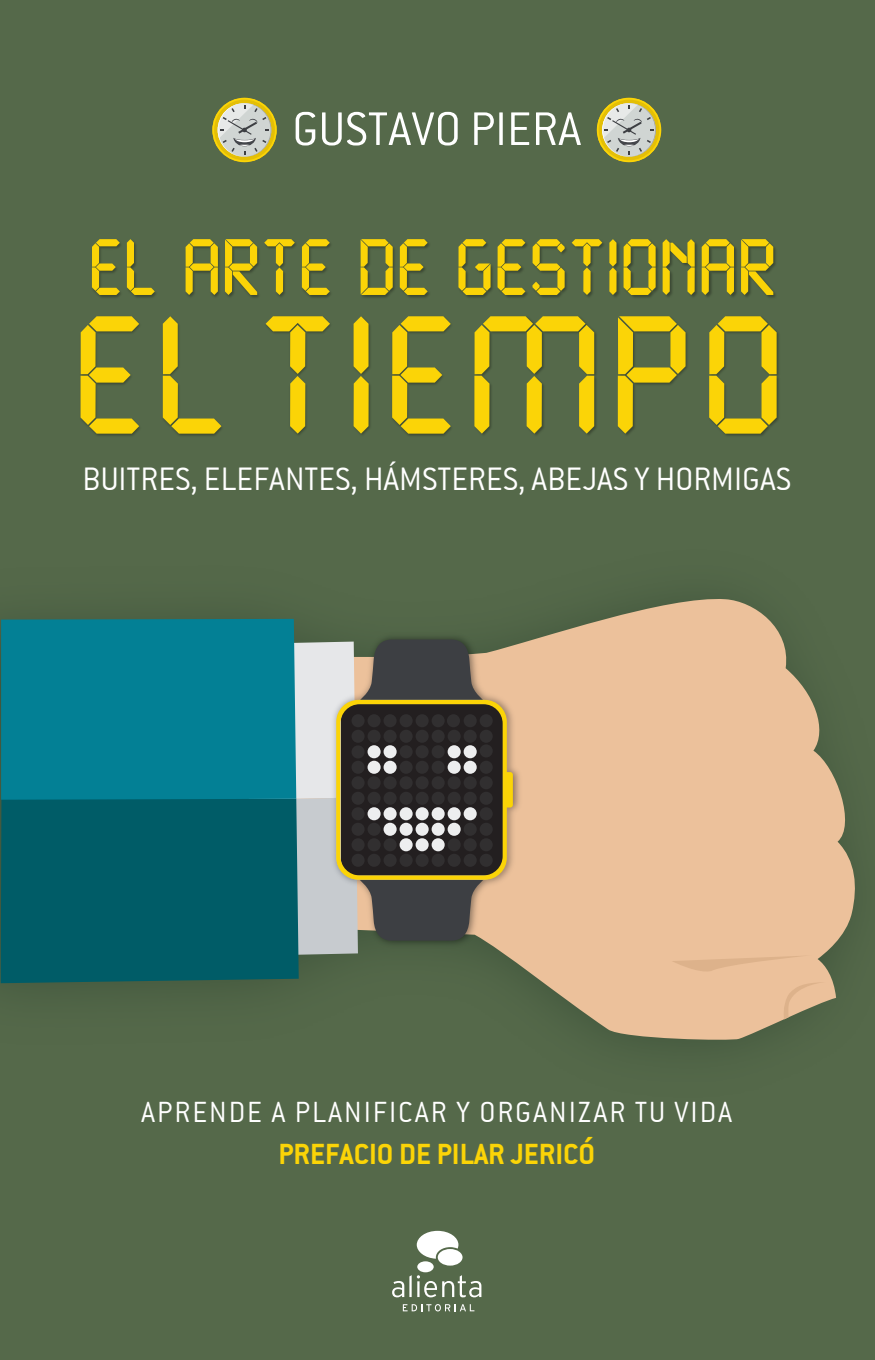
<style>
.page{position:relative;width:875px;height:1360px;background:#fff}
.page>*{position:absolute;margin:0;border:0;box-sizing:border-box;transform-origin:0 0}
.t1{font:700 146.47px "Liquid Crystal";letter-spacing:.1em;color:#fbd407}
.t2{font:700 69.75px "Liquid Crystal";letter-spacing:.04em;color:#fbd407}
.t3{font:51.75px "Conduit ITCTT Light";color:#fff}
.t4{font:35.1px "Conduit ITCTT Light";color:#fff}
.t5{font:31.5px "Conduit ITCTT Light";letter-spacing:.06em;color:#fff}
.t6{font:31.5px "Conduit ITCTT Bold";color:#fbd407}
</style>
<div class="page">
<div style="left:0;top:0;width:875px;height:1359px;background:#55694a"></div>
<svg style="left:417px;top:1230px;width:41px;height:28px"></svg>
<svg style="left:417px;top:1260px;width:17px;height:11px"></svg>
<div style="left:438px;top:1248px;width:24px;height:17px;background:#fff;border-radius:50%"></div>
<div style="left:435px;top:1303px;width:6px;height:8px;background:#cdd3ca;border-radius:50%"></div>
<svg style="left:403px;top:1303px;width:68px;height:7px"></svg>
<svg style="left:392px;top:1275px;width:89px;height:21px"></svg>
<svg style="left:589px;top:599px;width:266px;height:441px;fill:#ecc19b"></svg>
<svg style="left:671px;top:955px;width:140px;height:19px;background:#e7bc96"></svg>
<svg style="left:782px;top:981px;width:44px;height:38px"></svg>
<div style="left:1px;top:799px;width:256px;height:184px;background:#005c67"></div>
<div style="left:1px;top:618px;width:256px;height:181px;background:#038095"></div>
<img style="left:257px;top:599px;width:339px;height:422px">
<svg style="left:247px;top:639px;width:260px;height:316px;background:#596f6d"></svg>
<div style="left:504px;top:772px;width:9px;height:35px;background:#fbd407;border-radius:3px"></div>
<img style="left:93px;top:240px;width:683px;height:58px">
<img style="left:81px;top:317px;width:698px;height:119px">
<svg style="left:212px;top:98px;width:65px;height:64px"></svg>
<svg style="left:597px;top:98px;width:64px;height:64px"></svg>
<h3 class="t3" style="left:292px;top:101px;width:291px">GUSTAVO PIERA</h3>
<h2 class="t2" style="left:94px;top:230px;width:687px">EL ARTE DE GESTIONAR</h2>
<h1 class="t1" style="left:84px;top:297px;width:706px">EL TIEMPO</h1>
<p class="t4" style="left:82px;top:460px;width:710px">BUITRES, ELEFANTES, HÁMSTERES, ABEJAS Y HORMIGAS</p>
<p class="t5" style="left:141px;top:1094px;width:592px">APRENDE A PLANIFICAR Y ORGANIZAR TU VIDA</p>
<p class="t6" style="left:278px;top:1135px;width:318px">PREFACIO DE PILAR JERICÓ</p>
</div>
